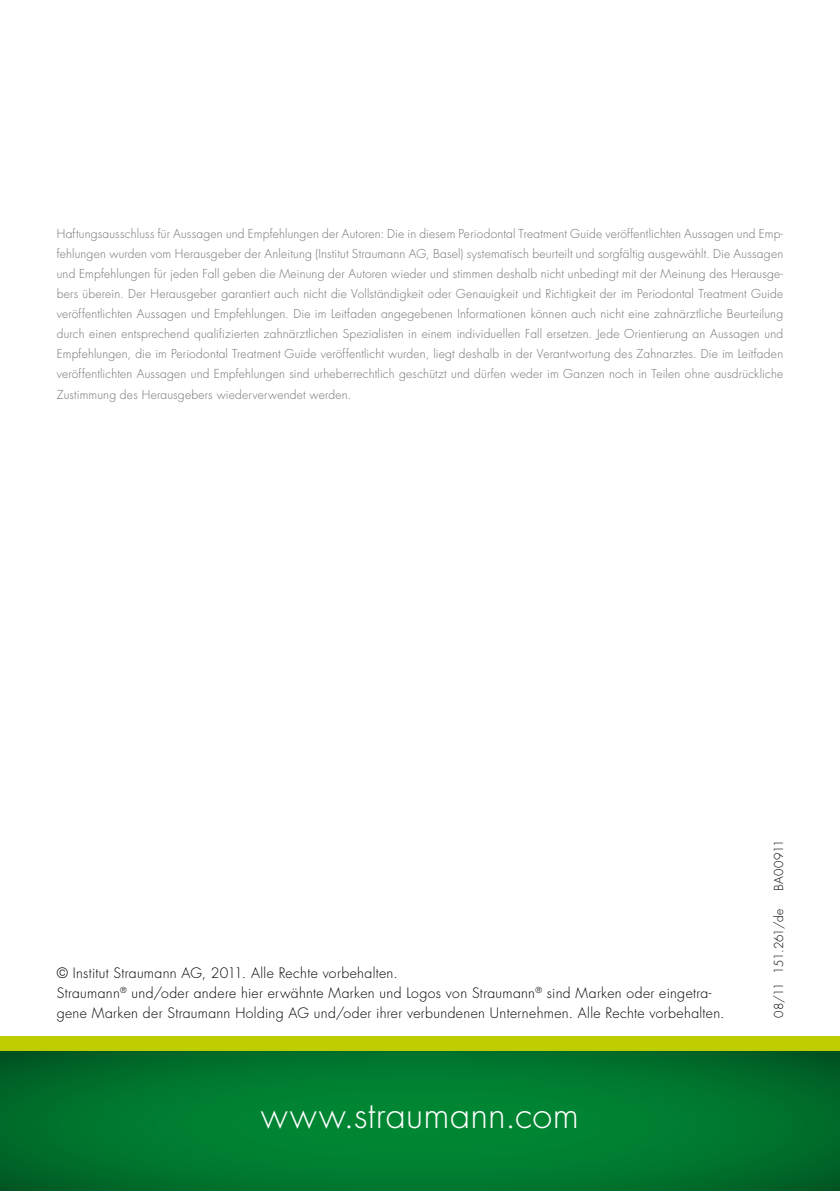
<style>
.page{position:relative;width:840px;height:1191px;background:#fff}
.page>*{position:absolute;margin:0;border:0;box-sizing:border-box;transform-origin:0 0}
.t1{font:300 36px "Futura Std";letter-spacing:.005em;color:#fff}
.t2{font:300 14px/20px "Futura LT";letter-spacing:.025em;color:#000}
.t3{font:300 12px/20px "Futura LT";letter-spacing:.02em;color:#707172;text-align:justify}
.t4{font:300 12px "Futura LT";letter-spacing:-.05em;color:#000}
.t5{font:300 12px "Futura LT";letter-spacing:.03em;color:#000}
</style>
<div class="page">
<svg style="left:0;top:1051px;width:839px;height:140px"></svg>
<div style="left:0;top:1036px;width:839px;height:15px;background:#bdcd00"></div>
<p class="t3" style="left:57px;top:224px;width:727px">Haftungsausschluss für Aussagen und Empfehlungen der Autoren: Die in diesem Periodontal Treatment Guide veröffentlichten Aussagen und Emp&shy;fehlungen wurden vom Herausgeber der Anleitung (I nstitut Straumann AG, Basel) systematisch beurteilt und sorgfältig ausgewählt. Die Aussagen und Empfehlungen für jeden Fall geben die Meinung der Autoren wieder und stimmen deshalb nicht unbedingt mit der Meinung des Herausge&shy;bers überein. Der Herausgeber garantiert auch nicht die Vollständigkeit oder Genauigkeit und Richtigkeit der im Periodontal Treatment Guide veröffentlichten Aussagen und Empfehlungen. Die im Leitfaden angegebenen I nformationen können auch nicht eine zahnärztliche Beurteilung durch einen entsprechend qualifizierten zahnärztlichen Spezialisten in einem individuellen Fall ersetzen. Jede Orientierung an Aussagen und Empfehlungen, die im Periodontal Treatment Guide veröffentlicht wurden, liegt deshalb in der Verantwortung des Zahnarztes. Die im Leitfaden veröffentlichten Aussagen und Empfehlungen sind urheberrechtlich geschützt und dürfen weder im Ganzen noch in Teilen ohne ausdrückliche Zustimmung des Herausgebers wiederverwendet werden.</p>
<p class="t2" style="left:57px;top:963px;width:669px">© I nstitut Straumann AG, 2011. Alle Rechte vorbehalten.<br>Straumann<sup>®</sup> und/oder andere hier erwähnte Marken und Logos von Straumann<sup>®</sup> sind Marken oder eingetra&shy;gene Marken der Straumann Holding AG und/oder ihrer verbundenen Unternehmen. Alle Rechte vorbehalten.</p>
<h1 class="t1" style="left:261px;top:1093px;width:319px">www.straumann.com</h1>
<p class="t5" style="left:771px;top:891px;width:53px;rotate:-90deg">BA00911</p>
<p class="t4" style="left:771px;top:1018px;width:111px;rotate:-90deg">08/11 151.261/de</p>
</div>
